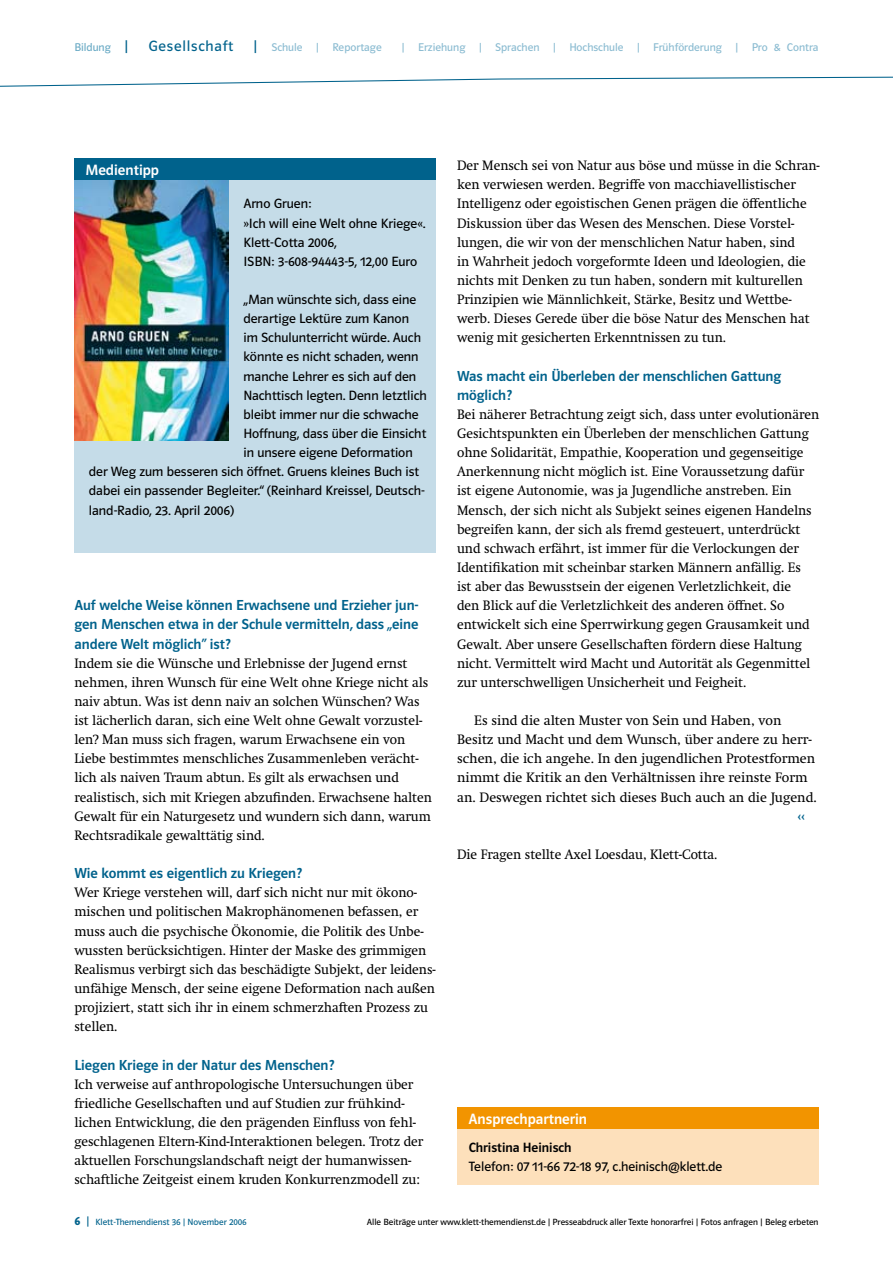
<style>
.page{position:relative;width:893px;height:1263px;background:#fff}
.page>*{position:absolute;margin:0;border:0;box-sizing:border-box;transform-origin:0 0}
.t1{font:15px/19.2px "Polo 22 K Krftg";color:#00628c;text-align:justify}
.t2{font:15px "Polo ST11 K Krftg";color:#fff}
.t3{font:15px "Polo ST11 K Buch";letter-spacing:.05em;color:#00628c}
.t4{font:13.5px/19.2px "Klett Swift";letter-spacing:-.005em;color:#000}
.t5{font:13.5px/19.2px "Polo ST11 K Buch";color:#000}
.t6{font:13.5px "Polo ST11 K Krftg";color:#000}
.t7{font:13.5px "Polo ST11 K Krftg";color:#00628c}
.t8{font:11.25px "Polo ST11 K Buch";color:#8abbd1}
.t9{font:11.25px "Polo ST11 K Buch";color:#6aaac5}
.t10{font:9px "Polo ST11 K Buch";color:#000}
.t11{font:9px "Polo ST11 K Buch";color:#00628c}
.s1{font-size:15px;color:#00628c}
.s2{font-size:12px}
</style>
<div class="page">
<svg style="left:0;top:76px;width:893px;height:11px"></svg>
<div style="left:457px;top:1121px;width:362px;height:63px;background:#fde0bb"></div>
<div style="left:457px;top:1108px;width:362px;height:21px;background:#f29400"></div>
<div style="left:74px;top:177px;width:362px;height:376px;background:#c5dce8"></div>
<img style="left:74px;top:180px;width:154px;height:260px">
<div style="left:74px;top:159px;width:362px;height:21px;background:#00628c"></div>
<p class="t9" style="left:74px;top:41px;width:56px">Bildung <span class="s1">|</span></p>
<p class="t3" style="left:148px;top:37px;width:86px">Gesellschaft</p>
<p class="t8" style="left:253px;top:41px;width:130px"><span class="s1">|</span> Schule | Reportage</p>
<p class="t8" style="left:402px;top:41px;width:418px">| Erziehung | Sprachen | Hochschule | Frühförderung | Pro &amp; Contra</p>
<p class="t2" style="left:85px;top:161px;width:75px">Medientipp</p>
<p class="t5" style="left:243px;top:194px;width:184px">Arno Gruen:<br>»Ich will eine Welt ohne Kriege«.<br>Klett-Cotta 2006,<br>ISBN: 3-608-94443-5, 12,00 Euro</p>
<p class="t5" style="left:243px;top:290px;width:175px">„Man wünschte sich, dass eine</p>
<p class="t5" style="left:243px;top:309px;width:167px">derartige Lektüre zum Kanon</p>
<p class="t5" style="left:243px;top:328px;width:179px">im Schulunterricht würde. Auch</p>
<p class="t5" style="left:243px;top:347px;width:177px">könnte es nicht schaden, wenn</p>
<p class="t5" style="left:243px;top:367px;width:174px">manche Lehrer es sich auf den</p>
<p class="t5" style="left:243px;top:386px;width:185px">Nachttisch legten. Denn letztlich</p>
<p class="t5" style="left:243px;top:405px;width:177px">bleibt immer nur die schwache</p>
<p class="t5" style="left:243px;top:424px;width:184px">Hoffnung, dass über die Einsicht</p>
<p class="t5" style="left:243px;top:443px;width:171px">in unsere eigene Deformation</p>
<p class="t5" style="left:89px;top:462px;width:332px">der Weg zum besseren sich öffnet. Gruens kleines Buch ist</p>
<p class="t5" style="left:89px;top:481px;width:337px">dabei ein passender Begleiter.“ (Reinhard Kreissel, Deutsch-</p>
<p class="t5" style="left:89px;top:501px;width:147px">land-Radio, 23. April 2006)</p>
<p class="t1" style="left:74px;top:596px;width:346px">Auf welche Weise können Erwachsene und Erzieher jun&shy;gen Menschen etwa in der Schule vermitteln, dass „eine andere Welt möglich“ ist?</p>
<p class="t4" style="left:74px;top:653px;width:359px">Indem sie die Wünsche und Erlebnisse der Jugend ernst nehmen, ihren Wunsch für eine Welt ohne Kriege nicht als naiv abtun. Was ist denn naiv an solchen Wünschen? Was ist lächerlich daran, sich eine Welt ohne Gewalt vorzustel&shy;len? Man muss sich fragen, warum Erwachsene ein von Liebe bestimmtes menschliches Zusammenleben verächt&shy;lich als naiven Traum abtun. Es gilt als erwachsen und realistisch, sich mit Kriegen abzufinden. Erwachsene halten Gewalt für ein Naturgesetz und wundern sich dann, warum Rechtsradikale gewalttätig sind.</p>
<p class="t1" style="left:74px;top:864px;width:229px">Wie kommt es eigentlich zu Kriegen?</p>
<p class="t4" style="left:74px;top:883px;width:363px">Wer Kriege verstehen will, darf sich nicht nur mit ökono&shy;mischen und politischen Makrophänomenen befassen, er muss auch die psychische Ökonomie, die Politik des Unbe&shy;wussten berücksichtigen. Hinter der Maske des grimmigen Realismus verbirgt sich das beschädigte Subjekt, der leidens&shy;unfähige Mensch, der seine eigene Deformation nach außen projiziert, statt sich ihr in einem schmerzhaften Prozess zu stellen.</p>
<p class="t1" style="left:74px;top:1055px;width:262px">Liegen Kriege in der Natur des Menschen?</p>
<p class="t4" style="left:74px;top:1074px;width:350px">Ich verweise auf anthropologische Untersuchungen über friedliche Gesellschaften und auf Studien zur frühkind&shy;lichen Entwicklung, die den prägenden Einfluss von fehl&shy;geschlagenen Eltern-Kind-Interaktionen belegen. Trotz der aktuellen Forschungslandschaft neigt der humanwissen&shy;schaftliche Zeitgeist einem kruden Konkurrenzmodell zu:</p>
<p class="t4" style="left:457px;top:156px;width:364px">Der Mensch sei von Natur aus böse und müsse in die Schran&shy;ken verwiesen werden. Begriffe von macchiavellistischer Intelligenz oder egoistischen Genen prägen die öffentliche Diskussion über das Wesen des Menschen. Diese Vorstel&shy;lungen, die wir von der menschlichen Natur haben, sind<br>in Wahrheit jedoch vorgeformte Ideen und Ideologien, die nichts mit Denken zu tun haben, sondern mit kulturellen Prinzipien wie Männlichkeit, Stärke, Besitz und Wettbe&shy;werb. Dieses Gerede über die böse Natur des Menschen hat wenig mit gesicherten Erkenntnissen zu tun.</p>
<p class="t1" style="left:457px;top:366px;width:326px">Was macht ein Überleben der menschlichen Gattung möglich?</p>
<p class="t4" style="left:457px;top:405px;width:364px">Bei näherer Betrachtung zeigt sich, dass unter evolutionären Gesichtspunkten ein Überleben der menschlichen Gattung ohne Solidarität, Empathie, Kooperation und gegenseitige Anerkennung nicht möglich ist. Eine Voraussetzung dafür ist eigene Autonomie, was ja Jugendliche anstreben. Ein Mensch, der sich nicht als Subjekt seines eigenen Handelns begreifen kann, der sich als fremd gesteuert, unterdrückt und schwach erfährt, ist immer für die Verlockungen der Identifikation mit scheinbar starken Männern anfällig. Es<br>ist aber das Bewusstsein der eigenen Verletzlichkeit, die<br>den Blick auf die Verletzlichkeit des anderen öffnet. So entwickelt sich eine Sperrwirkung gegen Grausamkeit und Gewalt. Aber unsere Gesellschaften fördern diese Haltung nicht. Vermittelt wird Macht und Autorität als Gegenmittel zur unterschwelligen Unsicherheit und Feigheit.</p>
<p class="t4" style="left:457px;top:711px;width:361px;text-indent:17px">Es sind die alten Muster von Sein und Haben, von Besitz und Macht und dem Wunsch, über andere zu herr&shy;schen, die ich angehe. In den jugendlichen Protestformen nimmt die Kritik an den Verhältnissen ihre reinste Form an. Deswegen richtet sich dieses Buch auch an die Jugend.</p>
<p class="t7" style="left:797px;top:809px;width:9px">‹‹</p>
<p class="t4" style="left:457px;top:845px;width:262px">Die Fragen stellte Axel Loesdau, Klett-Cotta.</p>
<p class="t2" style="left:469px;top:1110px;width:120px">Ansprechpartnerin</p>
<p class="t6" style="left:469px;top:1139px;width:104px">Christina Heinisch</p>
<p class="t5" style="left:469px;top:1157px;width:255px">Telefon: 07 11-66 72-18 97, c.heinisch@klett.de</p>
<p class="t11" style="left:86px;top:1217px;width:162px"><span class="s2">|</span> Klett-Themendienst 36 | November 2006</p>
<p class="t10" style="left:367px;top:1217px;width:453px">Alle Beiträge unter www.klett-themendienst.de | Presseabdruck aller Texte honorarfrei | Fotos anfragen | Beleg erbeten</p>
</div>
